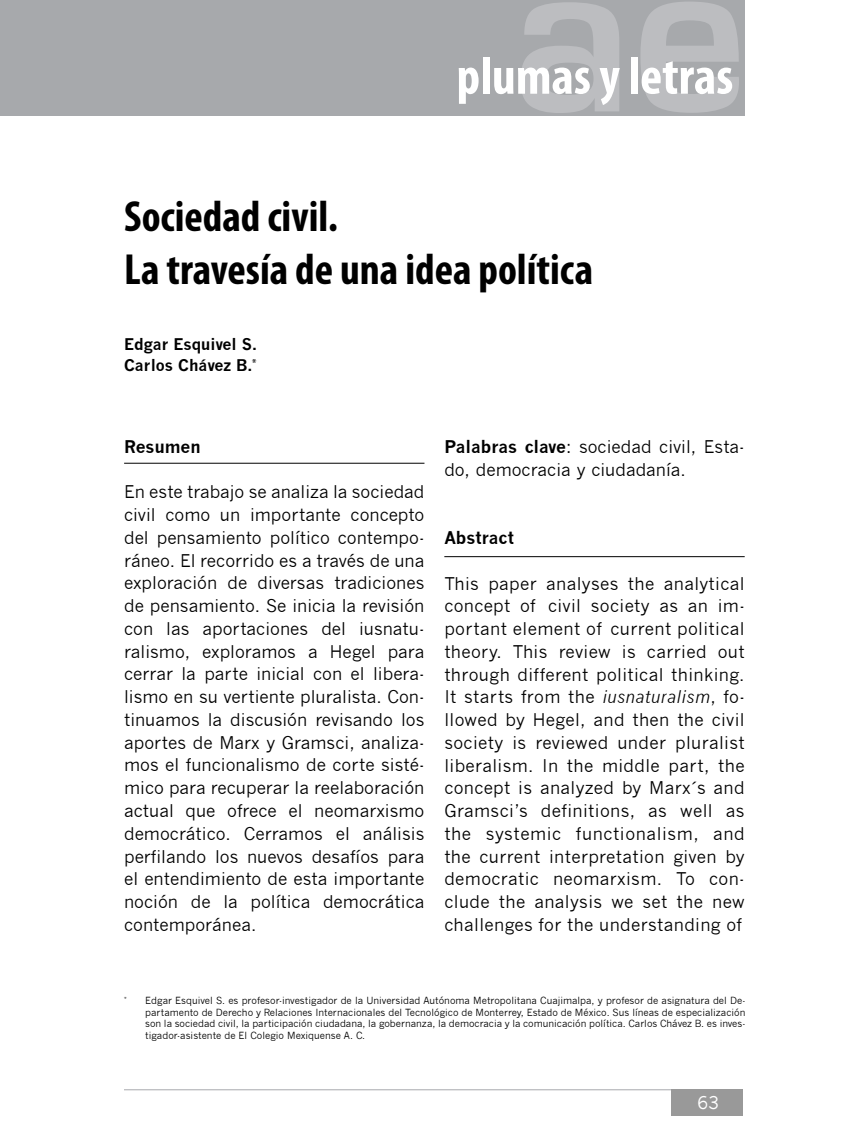
<style>
.page{position:relative;width:844px;height:1141px;background:#fff}
.page>*{position:absolute;margin:0;border:0;box-sizing:border-box;transform-origin:0 0}
.t1{font:700 condensed 43.75px/52.5px "Myriad Pro";color:#000}
.t2{font:17.15px/22.8px "News Gothic";color:#000;text-align:justify}
.t3{font:700 17.15px "News Gothic";color:#000}
.t4{font:17.15px "News Gothic";color:#fff}
.t5{font:700 15.75px/21px "News Gothic";color:#000}
.t6{font:9.62px/11.5px "News Gothic";color:#000;text-align:justify}
.s1{font-weight:700}
.s2{font-style:italic}
</style>
<div class="page">
<hr style="left:124px;top:1089px;width:618px;height:1px;background:#a7a9ac">
<div style="left:671px;top:1090px;width:71px;height:26px;background:#999"></div>
<hr style="left:124px;top:463px;width:300px;height:1px;background:#000">
<hr style="left:444px;top:556px;width:300px;height:1px;background:#000">
<div style="left:0;top:0;width:744px;height:116px;background:#a7a9ac"></div>
<svg style="left:458px;top:68px;width:20px;height:36px"></svg>
<div style="left:482px;top:57px;width:7px;height:37px;background:#fff"></div>
<svg style="left:494px;top:2px;width:244px;height:111px"></svg>
<h1 class="t1" style="left:124px;top:190px;width:470px">Sociedad civil.<br>La travesía de una idea política</h1>
<p class="t5" style="left:124px;top:334px;width:134px">Edgar Esquivel S.<br>Carlos Chávez B.<sup>*</sup></p>
<p class="t3" style="left:124px;top:436px;width:78px">Resumen</p>
<p class="t2" style="left:124px;top:481px;width:302px">En este trabajo se analiza la sociedad civil como un importante concepto del pensamiento político contempo&shy;ráneo. El recorrido es a través de una exploración de diversas tradiciones de pensamiento. Se inicia la revisión con las aportaciones del iusnatu&shy;ralismo, exploramos a Hegel para cerrar la parte inicial con el libera&shy;lismo en su vertiente pluralista. Con&shy;tinuamos la discusión revisando los aportes de Marx y Gramsci, analiza&shy;mos el funcionalismo de corte sisté&shy;mico para recuperar la reelaboración actual que ofrece el neomarxismo democrático. Cerramos el análisis perfilando los nuevos desafíos para el entendimiento de esta importante noción de la política democrática contemporánea.</p>
<p class="t2" style="left:444px;top:435px;width:302px"><span class="s1">Palabras clave</span>: sociedad civil, Esta&shy;do, democracia y ciudadanía.</p>
<p class="t3" style="left:444px;top:527px;width:71px">Abstract</p>
<p class="t2" style="left:444px;top:572px;width:302px">This paper analyses the analytical concept of civil society as an im&shy;portant element of current political theory. This review is carried out through different political thinking.<br>It starts from the <span class="s2">iusnaturalism</span>, fo&shy;llowed by Hegel, and then the civil society is reviewed under pluralist liberalism. In the middle part, the concept is analyzed by Marx´s and Gramsci’s definitions, as well as the systemic functionalism, and the current interpretation given by democratic neomarxism. To con&shy;clude the analysis we set the new challenges for the understanding of</p>
<p class="t6" style="left:145px;top:995px;width:601px;text-indent:-21px"><sup>*</sup> Edgar Esquivel S. es profesor-investigador de la Universidad Autónoma Metropolitana Cuajimalpa, y profesor de asignatura del De&shy;partamento de Derecho y Relaciones Internacionales del Tecnológico de Monterrey, Estado de México. Sus líneas de especialización son la sociedad civil, la participación ciudadana, la gobernanza, la democracia y la comunicación política. Carlos Chávez B. es inves&shy;tigador-asistente de El Colegio Mexiquense A. C.</p>
<p class="t4" style="left:697px;top:1093px;width:23px">63</p>
</div>
